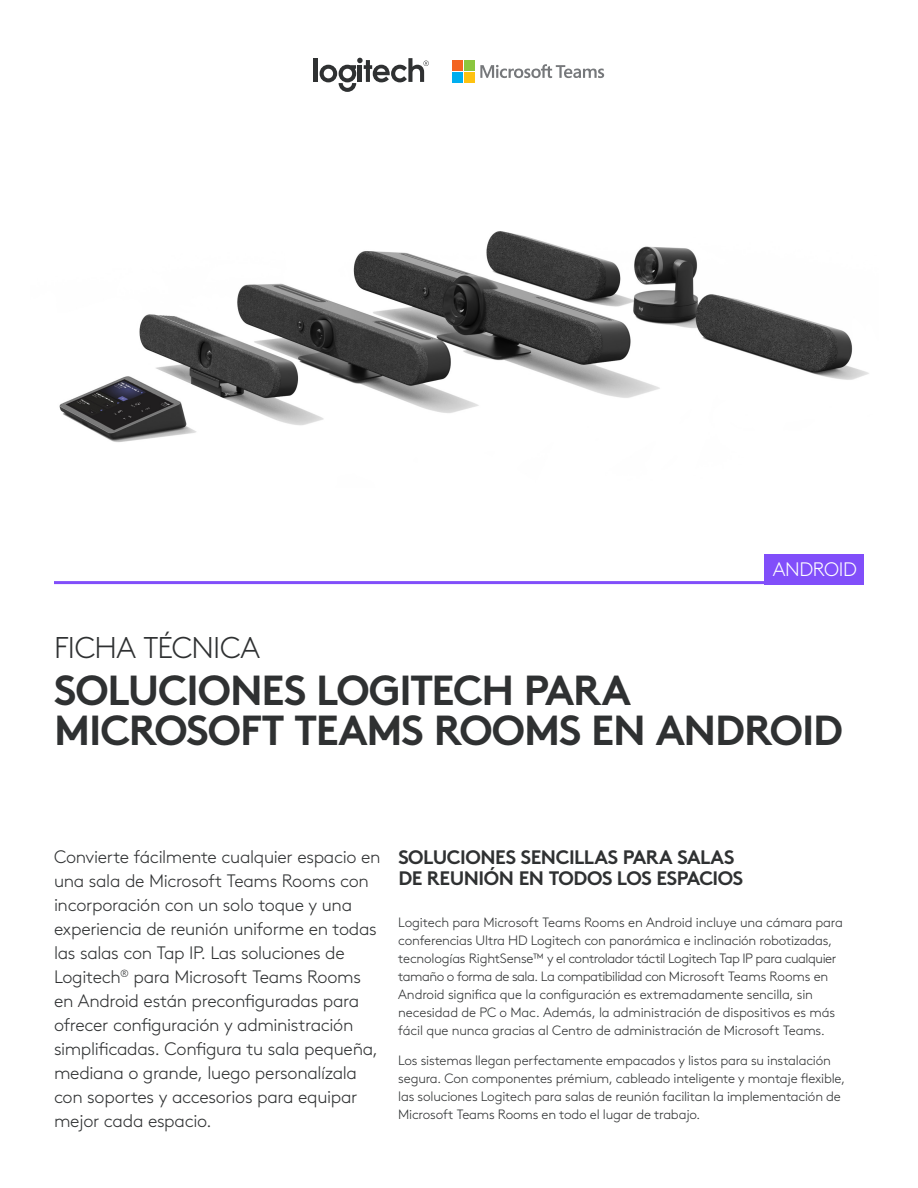
<style>
.page{position:relative;width:918px;height:1188px;background:#fff}
.page>*{position:absolute;margin:0;border:0;box-sizing:border-box;transform-origin:0 0}
.H1_Sub{font:700 42px/40.5px "Brown Pro";letter-spacing:-.03em;color:#2f3132}
.H1_Sub-2{font:300 30px "Brown Pro";letter-spacing:-.025em;color:#2f3132}
.t1{font:700 19.5px/21px "Brown Pro";letter-spacing:-.025em;color:#2f3132}
.t2{font:300 19.5px "Brown Pro";letter-spacing:-.02em;color:#fff}
.t3{font:300 18px/24px "Brown Pro";letter-spacing:-.02em;color:#2f3132}
.t4{font:300 13.5px/18px "Brown Pro";letter-spacing:-.015em;color:#2f3132}
</style>
<div class="page">
<hr style="left:54px;top:581px;width:810px;height:3px;background:#814efa">
<div style="left:765px;top:554px;width:99px;height:30px;background:#814efa"></div>
<img style="left:59px;top:231px;width:810px;height:211px">
<svg style="left:480px;top:64px;width:124px;height:14px"></svg>
<div style="left:453px;top:61px;width:10px;height:10px;background:#f36421"></div>
<div style="left:464px;top:61px;width:10px;height:10px;background:#8bc63e"></div>
<div style="left:453px;top:72px;width:10px;height:10px;background:#00aeef"></div>
<div style="left:464px;top:72px;width:10px;height:10px;background:#fec210"></div>
<hr style="left:314px;top:58px;width:4px;height:24px;background:#2f3132">
<svg style="left:320px;top:58px;width:109px;height:34px"></svg>
<hr style="left:358px;top:65px;width:4px;height:17px;background:#2f3132">
<p class="t2" style="left:773px;top:555px;width:86px">ANDROID</p>
<p class="H1_Sub-2" style="left:54px;top:625px;width:207px">FICHA TÉCNICA</p>
<p class="H1_Sub" style="left:54px;top:665px;width:790px">SOLUCIONES LOGITECH PARA<br>MICROSOFT TEAMS ROOMS EN ANDROID</p>
<p class="t3" style="left:54px;top:843px;width:328px">Convierte fácilmente cualquier espacio en una sala de Microsoft Teams Rooms con incorporación con un solo toque y una experiencia de reunión uniforme en todas las salas con Tap IP. Las soluciones de Logitech<sup>®</sup> para Microsoft Teams Rooms en Android están preconfiguradas para ofrecer configuración y administración simplificadas. Configura tu sala pequeña, mediana o grande, luego personalízala con soportes y accesorios para equipar mejor cada espacio.</p>
<p class="t1" style="left:398px;top:844px;width:346px">SOLUCIONES SENCILLAS PARA SALAS<br>DE REUNIÓN EN TODOS LOS ESPACIOS</p>
<p class="t4" style="left:398px;top:912px;width:446px">Logitech para Microsoft Teams Rooms en Android incluye una cámara para conferencias Ultra HD Logitech con panorámica e inclinación robotizadas, tecnologías RightSense™ y el controlador táctil Logitech Tap IP para cualquier tamaño o forma de sala. La compatibilidad con Microsoft Teams Rooms en Android significa que la configuración es extremadamente sencilla, sin necesidad de PC o Mac. Además, la administración de dispositivos es más fácil que nunca gracias al Centro de administración de Microsoft Teams.</p>
<p class="t4" style="left:398px;top:1050px;width:448px">Los sistemas llegan perfectamente empacados y listos para su instalación segura. Con componentes prémium, cableado inteligente y montaje flexible, las soluciones Logitech para salas de reunión facilitan la implementación de Microsoft Teams Rooms en todo el lugar de trabajo.</p>
</div>
